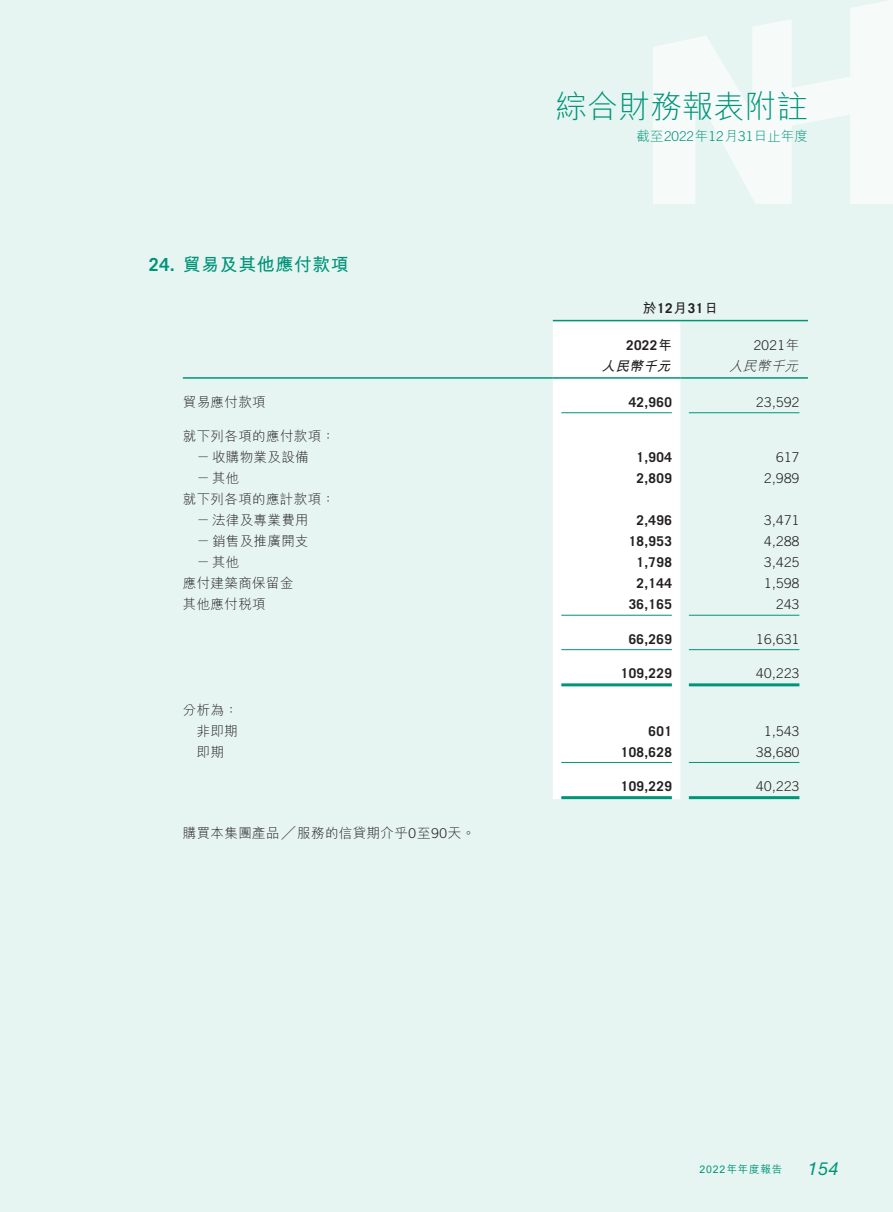
<style>
.page{position:relative;width:893px;height:1212px;background:#e6f5f1}
.page>*{position:absolute;margin:0;border:0;box-sizing:border-box;transform-origin:0 0}
.t1{font:300 31.5px "M Hei HK";color:#009479}
.t2{font:700 18px "M Hei HK";letter-spacing:.03em;color:#009479}
.t3{font:italic 18px "Helvetica Neue LT Std";color:#009479}
.t4{font:300 13.5px/21px "M Hei HK";letter-spacing:.03em;color:#231f20}
.t5{font:700 13.5px "Trade Gothic LT Std";letter-spacing:.03em;color:#231f20}
.t6{font:300 13.5px "Trade Gothic LT Std";letter-spacing:.03em;color:#231f20}
.t7{font:300 13.5px "M Hei HK";color:#009479}
.t8{font:italic 300 13.5px "M Hei HK";color:#231f20}
.t9{font:italic 700 13.5px "M Hei HK";color:#231f20}
.t10{font:500 10.5px "M Hei HK";letter-spacing:.08em;color:#009479}
.s1{font-family:"Trade Gothic LT Std"}
.s2{font-family:"M Hei HK"}
</style>
<div class="page">
<svg style="left:653px;top:0;width:240px;height:204px;fill:#f6fbfa"></svg>
<div style="left:553px;top:321px;width:127px;height:478px;background:#fff"></div>
<hr style="left:553px;top:320px;width:255px;height:1px;background:#009479">
<hr style="left:183px;top:377px;width:370px;height:2px;background:#009479">
<hr style="left:553px;top:377px;width:127px;height:2px;background:#009479">
<hr style="left:680px;top:377px;width:128px;height:2px;background:#009479">
<hr style="left:561px;top:412px;width:111px;height:1px;background:#009479">
<hr style="left:689px;top:412px;width:110px;height:1px;background:#009479">
<hr style="left:561px;top:615px;width:111px;height:1px;background:#009479">
<hr style="left:689px;top:615px;width:110px;height:1px;background:#009479">
<hr style="left:561px;top:649px;width:111px;height:1px;background:#009479">
<hr style="left:689px;top:649px;width:110px;height:1px;background:#009479">
<hr style="left:561px;top:683px;width:111px;height:3px;background:#009479">
<hr style="left:689px;top:683px;width:110px;height:3px;background:#009479">
<hr style="left:561px;top:762px;width:111px;height:1px;background:#009479">
<hr style="left:689px;top:762px;width:110px;height:1px;background:#009479">
<hr style="left:561px;top:796px;width:111px;height:3px;background:#009479">
<hr style="left:689px;top:796px;width:110px;height:3px;background:#009479">
<h1 class="t1" style="left:556px;top:90px;width:253px">綜合財務報表附註</h1>
<p class="t7" style="left:637px;top:129px;width:173px">截至<span class="s1">2022</span>年<span class="s1">12</span>月<span class="s1">31</span>日止年度</p>
<h2 class="t2" style="left:149px;top:252px;width:202px"><span class="s1">24.</span> 貿易及其他應付款項</h2>
<p class="t5" style="left:643px;top:300px;width:76px"><span class="s2">於</span>12<span class="s2">月</span>31<span class="s2">日</span></p>
<p class="t5" style="left:626px;top:336px;width:47px">2022<span class="s2">年</span></p>
<p class="t6" style="left:754px;top:337px;width:47px">2021<span class="s2">年</span></p>
<p class="t9" style="left:601px;top:356px;width:75px">人民幣千元</p>
<p class="t8" style="left:729px;top:359px;width:74px">人民幣千元</p>
<p class="t4" style="left:183px;top:391px;width:84px">貿易應付款項</p>
<p class="t4" style="left:183px;top:426px;width:154px">就下列各項的應付款項：</p>
<p class="t5" style="left:629px;top:394px;width:45px">42,960</p>
<p class="t6" style="left:756px;top:394px;width:45px">23,592</p>
<p class="t4" style="left:196px;top:447px;width:114px">－收購物業及設備</p>
<p class="t5" style="left:637px;top:449px;width:37px">1,904</p>
<p class="t6" style="left:776px;top:449px;width:25px">617</p>
<p class="t4" style="left:183px;top:468px;width:154px;text-indent:14px">－其他<br>就下列各項的應計款項：</p>
<p class="t5" style="left:637px;top:470px;width:37px">2,809</p>
<p class="t6" style="left:764px;top:470px;width:37px">2,989</p>
<p class="t4" style="left:196px;top:510px;width:114px">－法律及專業費用</p>
<p class="t5" style="left:637px;top:512px;width:37px">2,496</p>
<p class="t6" style="left:764px;top:512px;width:37px">3,471</p>
<p class="t4" style="left:196px;top:531px;width:114px">－銷售及推廣開支</p>
<p class="t5" style="left:629px;top:533px;width:45px">18,953</p>
<p class="t6" style="left:764px;top:533px;width:37px">4,288</p>
<p class="t4" style="left:196px;top:552px;width:44px">－其他</p>
<p class="t5" style="left:637px;top:554px;width:37px">1,798</p>
<p class="t6" style="left:764px;top:555px;width:37px">3,425</p>
<p class="t4" style="left:183px;top:573px;width:112px">應付建築商保留金</p>
<p class="t5" style="left:637px;top:575px;width:37px">2,144</p>
<p class="t6" style="left:764px;top:576px;width:37px">1,598</p>
<p class="t4" style="left:183px;top:594px;width:84px">其他應付稅項</p>
<p class="t5" style="left:629px;top:596px;width:45px">36,165</p>
<p class="t6" style="left:776px;top:597px;width:25px">243</p>
<p class="t5" style="left:629px;top:631px;width:45px">66,269</p>
<p class="t6" style="left:756px;top:631px;width:45px">16,631</p>
<p class="t5" style="left:621px;top:665px;width:53px">109,229</p>
<p class="t6" style="left:756px;top:665px;width:45px">40,223</p>
<p class="t4" style="left:183px;top:699px;width:57px">分析為：</p>
<p class="t4" style="left:196px;top:720px;width:43px">非即期</p>
<p class="t5" style="left:649px;top:722px;width:25px">601</p>
<p class="t6" style="left:764px;top:723px;width:37px">1,543</p>
<p class="t4" style="left:196px;top:741px;width:29px">即期</p>
<p class="t5" style="left:621px;top:743px;width:53px">108,628</p>
<p class="t6" style="left:756px;top:744px;width:45px">38,680</p>
<p class="t5" style="left:621px;top:778px;width:53px">109,229</p>
<p class="t6" style="left:756px;top:778px;width:45px">40,223</p>
<p class="t4" style="left:183px;top:822px;width:294px">購買本集團產品╱服務的信貸期介乎<span class="s1">0</span>至<span class="s1">90</span>天。</p>
<p class="t10" style="left:699px;top:1162px;width:84px">2022年年度報告</p>
<h2 class="t3" style="left:808px;top:1158px;width:33px">154</h2>
</div>
